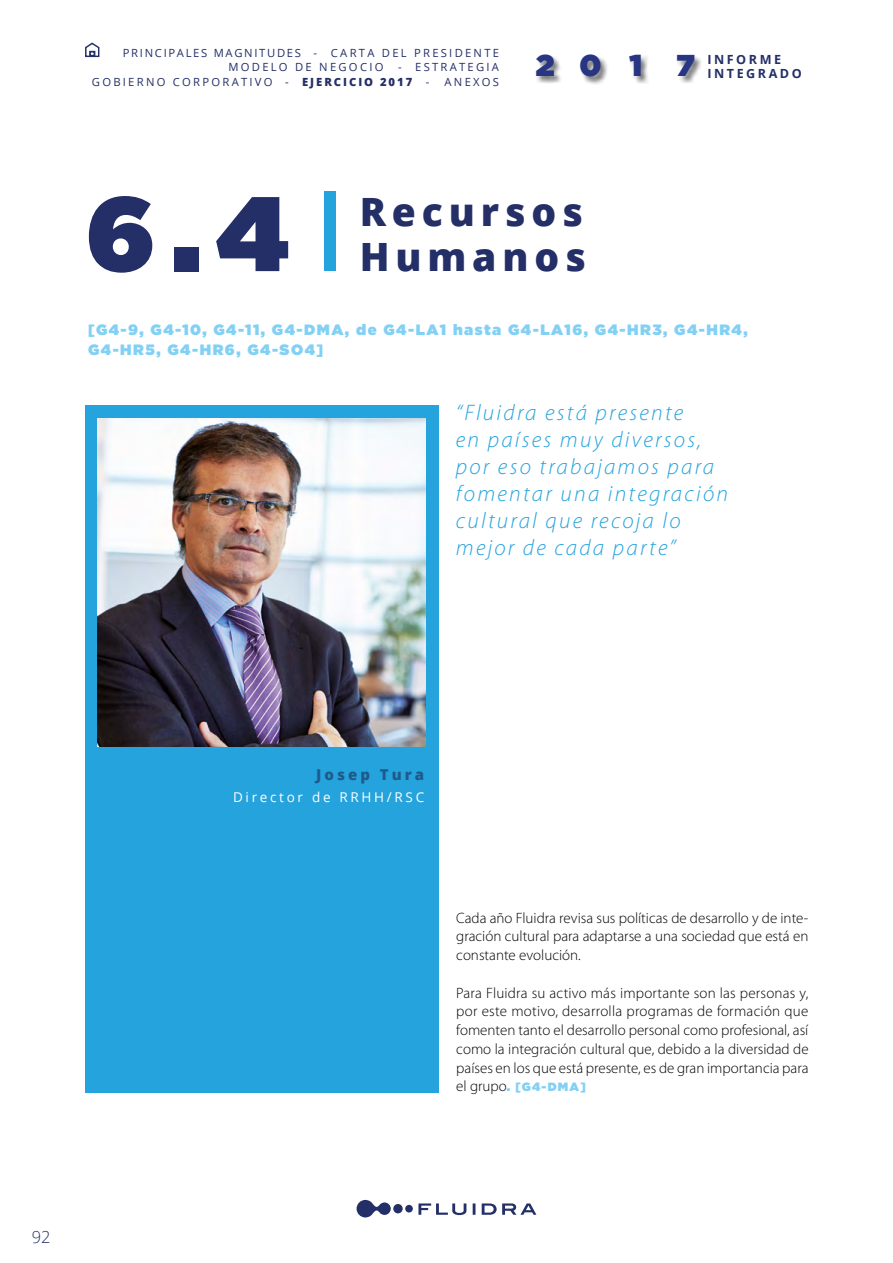
<style>
.page{position:relative;width:893px;height:1263px;background:#fff}
.page>*{position:absolute;margin:0;border:0;box-sizing:border-box;transform-origin:0 0}
.t1{font:900 105px "Gotham";color:#232f66}
.t2{font:800 39px/45px "Open Sans";letter-spacing:.15em;color:#232f66}
.t3{font:900 30.15px "Gotham";color:#283583}
.t4{font:italic 300 22.5px/27px "Myriad Pro";letter-spacing:.1em;color:#25a3dd}
.t5{font:300 16.5px "Open Sans";color:#232f66}
.t6{font:300 15px/18.8px "Myriad Pro";color:#000;text-align:justify}
.t7{font:900 15px/19.5px "Gotham";letter-spacing:.1em;color:#83d0f5}
.t8{font:800 15px "Open Sans";letter-spacing:.2em;color:#205a8c}
.t9{font:13.5px "Open Sans";letter-spacing:.2em;color:#fff}
.t10{font:700 12.6px/13.5px "Open Sans";letter-spacing:.2em;color:#232f66}
.t11{font:900 12px "Gotham";color:#83d0f5}
.t12{font:11.25px/14.7px "Open Sans";letter-spacing:.2em;color:#232f66;text-align:right}
.t13{font:11.25px "Open Sans";letter-spacing:.15em;color:#232f66}
.t14{font:800 11.25px "Open Sans";letter-spacing:.175em;color:#232f66}
.s1{font-family:"Myriad Pro";font-weight:300;font-size:15px;color:#000}
</style>
<div class="page">
<svg style="left:357px;top:1200px;width:34px;height:17px"></svg>
<div style="left:393px;top:1204px;width:10px;height:9px;background:#232f66;border-radius:50%"></div>
<div style="left:405px;top:1205px;width:8px;height:7px;background:#232f66;border-radius:50%"></div>
<svg style="left:418px;top:1203px;width:118px;height:12px"></svg>
<div style="left:324px;top:191px;width:11px;height:80px;background:#25a3dd"></div>
<div style="left:85px;top:406px;width:354px;height:687px;background:#25a3dd"></div>
<img style="left:98px;top:419px;width:328px;height:327px">
<div style="left:536px;top:54px;width:26px;height:30px;background:#000;opacity:.5"></div>
<div style="left:580px;top:54px;width:28px;height:30px;background:#000;opacity:.5"></div>
<div style="left:629px;top:55px;width:20px;height:29px;background:#000;opacity:.5"></div>
<div style="left:677px;top:55px;width:25px;height:29px;background:#000;opacity:.5"></div>
<svg style="left:85px;top:42px;width:15px;height:16px"></svg>
<p class="t13" style="left:123px;top:45px;width:378px">PRINCIPALES MAGNITUDES - CARTA DEL PRESIDENTE</p>
<p class="t12" style="left:398px;top:60px;width:5px">-</p>
<p class="t12" style="left:285px;top:74px;width:5px">-</p>
<p class="t12" style="left:426px;top:74px;width:5px">-</p>
<p class="t12" style="left:92px;top:60px;width:293px;text-align:left;text-indent:137px">MODELO DE NEGOCIO<br>GOBIERNO CORPORATIVO</p>
<p class="t12" style="left:415px;top:60px;width:85px">ESTRATEGIA<br>ANEXOS</p>
<p class="t14" style="left:302px;top:73px;width:112px">EJERCICIO 2017</p>
<h3 class="t3" style="left:536px;top:44px;width:161px">201 7</h3>
<p class="t10" style="left:707px;top:52px;width:96px">INFORME<br>INTEGRADO</p>
<h1 class="t1" style="left:86px;top:159px;width:204px">6.4</h1>
<h2 class="t2" style="left:360px;top:187px;width:228px">Recursos<br>Humanos</h2>
<p class="t7" style="left:88px;top:320px;width:661px">[G4-9, G4-10, G4-11, G4-DMA, de G4-LA1 hasta G4-LA16, G4-HR3, G4-HR4,<br>G4-HR5, G4-HR6, G4-SO4]</p>
<h3 class="t4" style="left:456px;top:399px;width:274px">“Fluidra está presente<br>en países muy diversos, por eso trabajamos para fomentar una integración cultural que recoja lo mejor de cada parte”</h3>
<p class="t5" style="left:32px;top:1226px;width:20px">92</p>
<p class="t8" style="left:316px;top:763px;width:109px">Josep Tura</p>
<p class="t9" style="left:233px;top:788px;width:193px">Director de RRHH/RSC</p>
<p class="t6" style="left:456px;top:908px;width:354px">Cada año Fluidra revisa sus políticas de desarrollo y de inte&shy;gración cultural para adaptarse a una sociedad que está en constante evolución.</p>
<p class="t6" style="left:456px;top:983px;width:354px">Para Fluidra su activo más importante son las personas y, por este motivo, desarrolla programas de formación que fomenten tanto el desarrollo personal como profesional, así como la integración cultural que, debido a la diversidad de países en los que está presente, es de gran importancia para</p>
<p class="t11" style="left:456px;top:1078px;width:131px"><span class="s1">el grupo</span>. [G4-DMA]</p>
</div>
